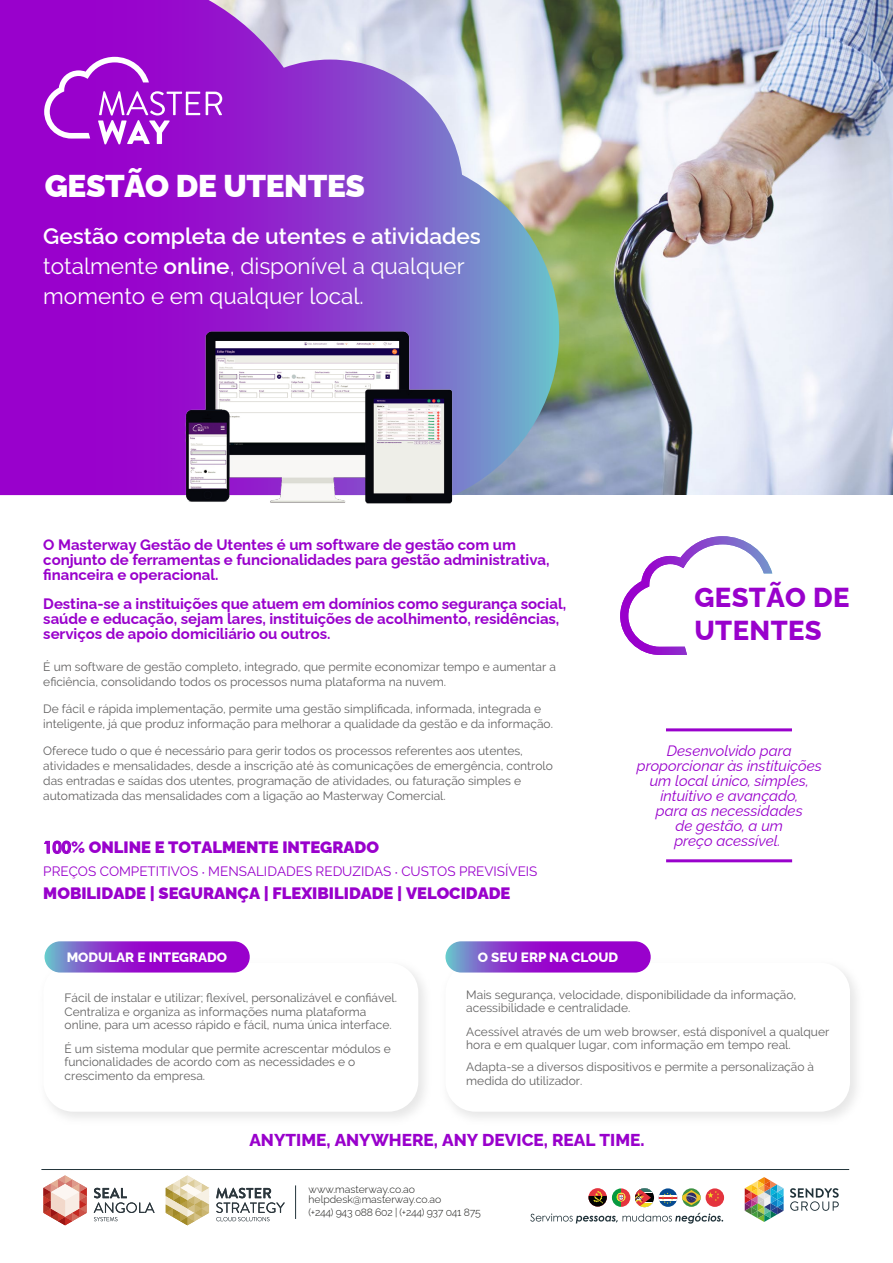
<style>
.page{position:relative;width:893px;height:1263px;background:#fff}
.page>*{position:absolute;margin:0;border:0;box-sizing:border-box;transform-origin:0 0}
.t1{font:900 31.5px "Raleway";letter-spacing:-.01em;color:#fff}
.t2{font:800 27.45px/32.8px "Raleway";letter-spacing:.015em;color:#9901cc}
.t3{font:22.5px/30px "Raleway";color:#fff}
.t4{font:800 17.25px "Raleway";color:#9901cc}
.t5{font:900 16.5px "Raleway";color:#9901cc}
.t6{font:700 15.15px/15px "Raleway";letter-spacing:-.005em;color:#9901cc}
.t7{font:italic 15px/15px "Raleway";color:#9901cc;text-align:center}
.t8{font:13.5px "Raleway";color:#9901cc}
.t9{font:800 13.5px "Raleway";color:#fff}
.t10{font:12px/13.5px "Raleway";color:#626161}
.t11{font:300 10.5px/12.6px "Raleway";color:#1d1d1b}
.s1{font-weight:600}
.s2{font-family:"Century Gothic";font-weight:700}
.s3{font-size:9px}
</style>
<div class="page">
<img style="left:559px;top:0;width:334px;height:495px">
<svg style="left:445px;top:941px;width:206px;height:31px;background:#9129cc"></svg>
<hr style="left:41px;top:1169px;width:808px;height:1px;background:#23353b">
<svg style="left:0;top:0;width:559px;height:495px;background:#9a4dce"></svg>
<svg style="left:206px;top:92px;width:16px;height:23px"></svg>
<svg style="left:44px;top:57px;width:156px;height:87px;background:#ab33d5"></svg>
<img style="left:181px;top:326px;width:277px;height:178px">
<svg style="left:44px;top:840px;width:28px;height:14px"></svg>
<img style="left:44px;top:954px;width:381px;height:164px">
<div style="left:43px;top:963px;width:375px;height:149px;background:#fff;border-radius:30px"></div>
<svg style="left:45px;top:941px;width:205px;height:31px;background:#9128cc"></svg>
<svg style="left:620px;top:536px;width:152px;height:119px"></svg>
<svg style="left:530px;top:1213px;width:193px;height:10px"></svg>
<svg style="left:790px;top:1188px;width:49px;height:23px"></svg>
<svg style="left:745px;top:1177px;width:39px;height:45px"></svg>
<svg style="left:635px;top:1188px;width:19px;height:19px"></svg>
<svg style="left:635px;top:1188px;width:16px;height:19px"></svg>
<svg style="left:682px;top:1188px;width:19px;height:19px"></svg>
<svg style="left:659px;top:1188px;width:18px;height:19px"></svg>
<svg style="left:659px;top:1190px;width:42px;height:15px"></svg>
<div style="left:706px;top:1188px;width:18px;height:19px;background:#e4343e;border-radius:9px"></div>
<svg style="left:708px;top:1191px;width:11px;height:10px"></svg>
<svg style="left:612px;top:1188px;width:9px;height:19px"></svg>
<svg style="left:621px;top:1188px;width:9px;height:19px"></svg>
<svg style="left:617px;top:1192px;width:8px;height:9px"></svg>
<svg style="left:588px;top:1188px;width:19px;height:18px"></svg>
<svg style="left:588px;top:1196px;width:19px;height:10px"></svg>
<svg style="left:593px;top:1191px;width:10px;height:12px"></svg>
<hr style="left:295px;top:1185px;width:1px;height:34px;background:#22343b">
<svg style="left:166px;top:1175px;width:43px;height:50px"></svg>
<svg style="left:216px;top:1188px;width:69px;height:33px"></svg>
<svg style="left:94px;top:1188px;width:61px;height:33px"></svg>
<svg style="left:43px;top:1175px;width:44px;height:50px"></svg>
<hr style="left:666px;top:728px;width:126px;height:3px;background:#9901cc">
<hr style="left:666px;top:859px;width:126px;height:3px;background:#9901cc">
<h1 class="t1" style="left:45px;top:161px;width:322px">GESTÃO DE UTENTES</h1>
<h3 class="t3" style="left:43px;top:221px;width:439px"><span class="s1">Gestão completa de utentes e atividades </span>totalmente <span class="s1">online</span>, disponível a qualquer momento e em qualquer local.</h3>
<p class="t6" style="left:43px;top:535px;width:508px">O Masterway Gestão de Utentes é um software de gestão com um conjunto de ferramentas e funcionalidades para gestão administrativa, financeira e operacional.</p>
<p class="t6" style="left:43px;top:594px;width:524px">Destina-se a instituições que atuem em domínios como segurança social, saúde e educação, sejam lares, instituições de acolhimento, residências, serviços de apoio domiciliário ou outros.</p>
<p class="t10" style="left:43px;top:659px;width:514px;line-height:15px">É um software de gestão completo, integrado, que permite economizar tempo e aumentar a eficiência, consolidando todos os processos numa plataforma na nuvem.</p>
<p class="t10" style="left:43px;top:701px;width:511px;line-height:15px">De fácil e rápida implementação, permite uma gestão simplificada, informada, integrada e inteligente, já que produz informação para melhorar a qualidade da gestão e da informação.</p>
<p class="t10" style="left:43px;top:743px;width:511px;line-height:15px">Oferece tudo o que é necessário para gerir todos os processos referentes aos utentes, atividades e mensalidades, desde a inscrição até às comunicações de emergência, controlo das entradas e saídas dos utentes, programação de atividades, ou faturação simples e automatizada das mensalidades com a ligação ao Masterway Comercial.</p>
<h3 class="t5" style="left:43px;top:834px;width:337px"><span class="s2">100</span>% ONLINE E TOTALMENTE INTEGRADO</h3>
<h3 class="t5" style="left:43px;top:880px;width:469px">MOBILIDADE | SEGURANÇA | FLEXIBILIDADE | VELOCIDADE</h3>
<p class="t8" style="left:43px;top:863px;width:496px">PREÇOS COMPETITIVOS <span class="s3">•</span> MENSALIDADES REDUZIDAS <span class="s3">•</span> CUSTOS PREVISÍVEIS</p>
<h2 class="t2" style="left:694px;top:578px;width:157px">GESTÃO DE<br>UTENTES</h2>
<p class="t7" style="left:637px;top:741px;width:186px">Desenvolvido para proporcionar às instituições um local único, simples, intuitivo e avançado,<br>para as necessidades<br>de gestão, a um<br>preço acessível.</p>
<p class="t9" style="left:67px;top:947px;width:162px">MODULAR E INTEGRADO</p>
<p class="t10" style="left:65px;top:991px;width:334px">Fácil de instalar e utilizar; flexível, personalizável e confiável.<br>Centraliza e organiza as informações numa plataforma online, para um acesso rápido e fácil, numa única interface.</p>
<p class="t10" style="left:65px;top:1041px;width:328px">É um sistema modular que permite acrescentar módulos e funcionalidades de acordo com as necessidades e o crescimento da empresa.</p>
<p class="t9" style="left:478px;top:947px;width:142px">O SEU ERP NA CLOUD</p>
<p class="t10" style="left:466px;top:988px;width:332px">Mais segurança, velocidade, disponibilidade da informação, acessibilidade e centralidade.</p>
<p class="t10" style="left:466px;top:1024px;width:364px">Acessível através de um web browser, está disponível a qualquer hora e em qualquer lugar, com informação em tempo real.</p>
<p class="t10" style="left:466px;top:1060px;width:349px">Adapta-se a diversos dispositivos e permite a personalização à medida do utilizador.</p>
<h3 class="t4" style="left:249px;top:1126px;width:397px">ANYTIME, ANYWHERE, ANY DEVICE, REAL TIME.</h3>
<p class="t11" style="left:309px;top:1182px;width:108px">www.masterway.co.ao</p>
<p class="t11" style="left:309px;top:1192px;width:174px">helpdesk@masterway.co.ao<br>(+244) 943 088 602 | (+244) 937 041 875</p>
</div>
